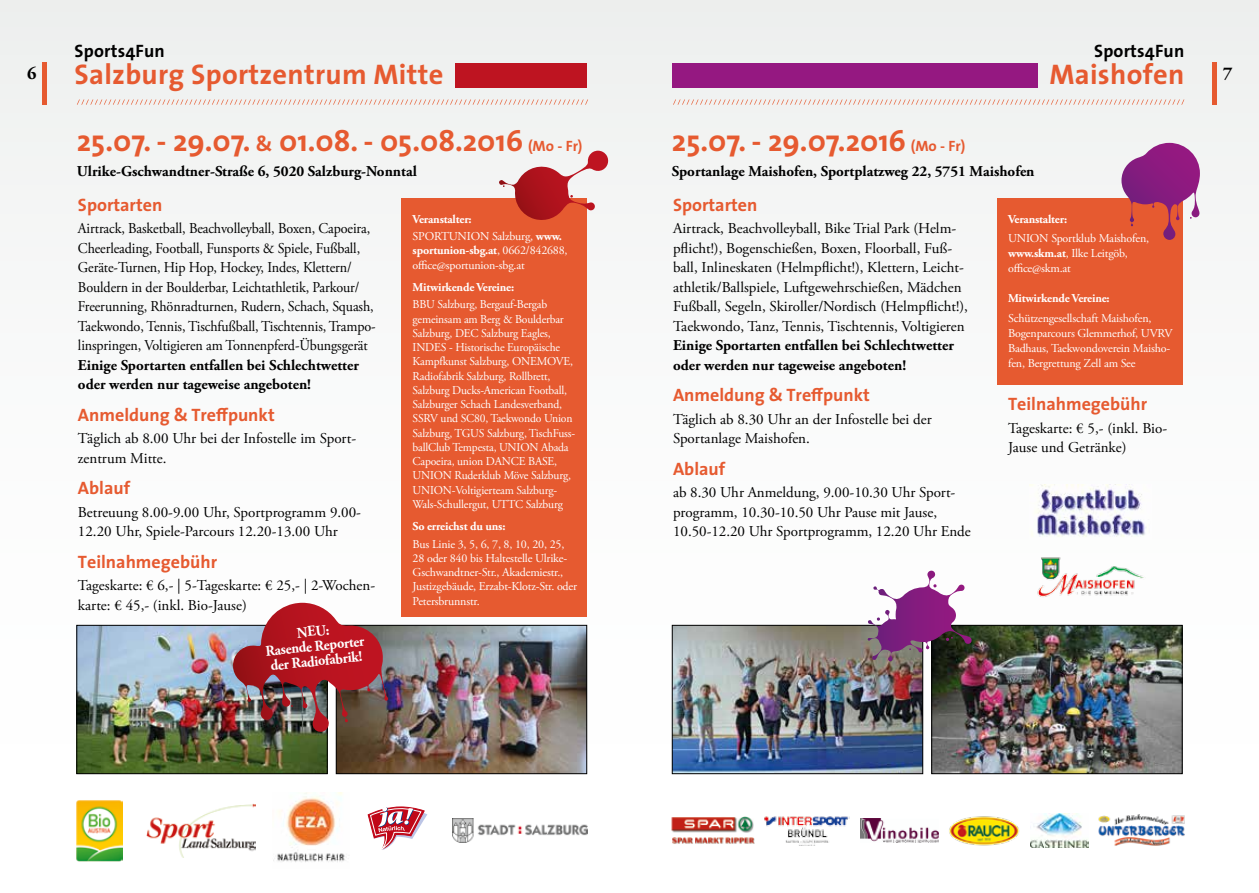
<style>
.page{position:relative;width:1259px;height:893px;background:#f9fafa}
.page>*{position:absolute;margin:0;border:0;box-sizing:border-box;transform-origin:0 0}
.t1{font:30px "The Sans 7 Bold Plain";color:#e65a30}
.t2{font:28.5px "The Sans 7 Bold Plain";letter-spacing:.01em;color:#e65a30}
.t3{font:18px "The Sans 7 Bold Plain";color:#e65a30}
.t4{font:18px "The Sans 7 Bold Plain";letter-spacing:.01em;color:#000}
.t5{font:700 18px "Adobe Garamond Pro";color:#000}
.t6{font:15px/19.5px "Adobe Garamond Pro";color:#000}
.t7{font:15px/19.5px "Adobe Garamond Pro";color:#000;scale:.94 1}
.t8{font:700 15px/19.5px "Adobe Garamond Pro";color:#000}
.t9{font:700 15px/15px "Adobe Garamond Pro";color:#fff;scale:.95 1}
.t10{font:12px/14.2px "Adobe Garamond Pro";letter-spacing:-.015em;color:#fff}
.t11{font:700 12px "Adobe Garamond Pro";letter-spacing:-.015em;color:#fff}
.s1{font-size:21px}
.s2{font-size:15px}
.s3{font-weight:700}
</style>
<div class="page">
<img style="left:674px;top:627px;width:247px;height:145px">
<div style="left:672px;top:625px;width:251px;height:149px;border:1px solid #000"></div>
<img style="left:933px;top:627px;width:247px;height:145px">
<div style="left:931px;top:625px;width:251px;height:149px;border:1px solid #000"></div>
<div style="left:672px;top:63px;width:365px;height:24px;background:#951881"></div>
<div style="left:997px;top:198px;width:185px;height:187px;background:#e65a30"></div>
<hr style="left:1212px;top:62px;width:4px;height:43px;background:#e65a30">
<svg style="left:673px;top:99px;width:511px;height:6px"></svg>
<img style="left:671px;top:816px;width:84px;height:28px">
<img style="left:764px;top:816px;width:86px;height:30px">
<img style="left:1098px;top:814px;width:87px;height:32px">
<img style="left:1030px;top:814px;width:59px;height:33px">
<img style="left:1037px;top:484px;width:108px;height:53px">
<img style="left:1037px;top:557px;width:107px;height:40px">
<div style="left:455px;top:63px;width:132px;height:24px;background:#be1421"></div>
<img style="left:338px;top:627px;width:247px;height:145px">
<div style="left:336px;top:625px;width:251px;height:149px;border:1px solid #000"></div>
<img style="left:79px;top:627px;width:246px;height:145px">
<div style="left:77px;top:625px;width:250px;height:149px;border:1px solid #000"></div>
<div style="left:402px;top:198px;width:185px;height:419px;background:#e65a30"></div>
<hr style="left:43px;top:62px;width:4px;height:43px;background:#e65a30">
<svg style="left:77px;top:99px;width:511px;height:6px"></svg>
<svg style="left:499px;top:151px;width:110px;height:69px"></svg>
<svg style="left:368px;top:807px;width:59px;height:43px"></svg>
<img style="left:146px;top:804px;width:109px;height:53px">
<img style="left:452px;top:818px;width:136px;height:24px">
<img style="left:76px;top:800px;width:47px;height:61px">
<img style="left:277px;top:793px;width:68px;height:69px">
<img style="left:860px;top:818px;width:78px;height:25px">
<img style="left:949px;top:816px;width:70px;height:30px">
<svg style="left:867px;top:574px;width:63px;height:87px"></svg>
<svg style="left:1121px;top:143px;width:79px;height:97px"></svg>
<img style="left:231px;top:604px;width:139px;height:129px">
<p class="t5" style="left:27px;top:63px;width:11px">6</p>
<p class="t4" style="left:75px;top:36px;width:92px">Sports4Fun</p>
<p class="t2" style="left:75px;top:51px;width:370px">Salzburg Sportzentrum Mitte</p>
<p class="t1" style="left:77px;top:115px;width:507px">25.07. - 29.07. <span class="s1">&amp;</span> 01.08. - 05.08.2016 <span class="s2">(Mo - Fr)</span></p>
<p class="t8" style="left:77px;top:162px;width:341px">Ulrike-Gschwandtner-Straße 6, 5020 Salzburg-Nonntal</p>
<p class="t3" style="left:78px;top:189px;width:86px">Sportarten</p>
<p class="t7" style="left:78px;top:219px;width:318px">Airtrack, Basketball, Beachvolleyball, Boxen, Capoeira, Cheerleading, Football, Funsports &amp; Spiele, Fußball, Geräte-Turnen, Hip Hop, Hockey, Indes, Klettern/ Bouldern in der Boulderbar, Leichtathletik, Parkour/ Freerunning, Rhönradturnen, Rudern, Schach, Squash, Taekwondo, Tennis, Tischfußball, Tischtennis, Trampo&shy;linspringen, Voltigieren am Tonnenpferd-Übungsgerät</p>
<p class="t8" style="left:78px;top:355px;width:282px">Einige Sportarten entfallen bei Schlechtwetter oder werden nur tageweise angeboten!</p>
<p class="t3" style="left:78px;top:399px;width:198px">Anmeldung &amp; Treffpunkt</p>
<p class="t6" style="left:78px;top:429px;width:280px">Täglich ab 8.00 Uhr bei der Infostelle im Sport&shy;zentrum Mitte.</p>
<p class="t3" style="left:78px;top:473px;width:54px">Ablauf</p>
<p class="t6" style="left:78px;top:503px;width:285px">Betreuung 8.00-9.00 Uhr, Sportprogramm 9.00-<br>12.20 Uhr, Spiele-Parcours 12.20-13.00 Uhr</p>
<p class="t3" style="left:78px;top:546px;width:141px">Teilnahmegebühr</p>
<p class="t6" style="left:78px;top:576px;width:299px">Tageskarte: € 6,- | 5-Tageskarte: € 25,- | 2-Wochen&shy;karte: € 45,- (inkl. Bio-Jause)</p>
<p class="t9" style="left:296px;top:626px;width:36px;rotate:-6deg">NEU:</p>
<p class="t9" style="left:265px;top:644px;width:106px;rotate:-6deg">Rasende Reporter der Radiofabrik!</p>
<p class="t11" style="left:412px;top:212px;width:61px">Veranstalter:</p>
<p class="t10" style="left:412px;top:230px;width:156px">SPORTUNION Salzburg, <span class="s3">www. sportunion-sbg.at</span>, 0662/842688, office@sportunion-sbg.at</p>
<p class="t11" style="left:412px;top:280px;width:103px">Mitwirkende Vereine:</p>
<p class="t10" style="left:412px;top:298px;width:164px">BBU Salzburg, Bergauf-Bergab gemeinsam am Berg &amp; Boulderbar<br>Salzburg, DEC Salzburg Eagles,<br>INDES - Historische Europäische<br>Kampfkunst Salzburg, ONEMOVE,<br>Radiofabrik Salzburg, Rollbrett,<br>Salzburg Ducks-American Football,<br>Salzburger Schach Landesverband,<br>SSRV und SC80, Taekwondo Union<br>Salzburg, TGUS Salzburg, TischFuss&shy;ballClub Tempesta, UNION Abada<br>Capoeira, union DANCE BASE,<br>UNION Ruderklub Möve Salzburg,<br>UNION-Voltigierteam Salzburg-<br>Wals-Schullergut, UTTC Salzburg</p>
<p class="t11" style="left:412px;top:520px;width:94px">So erreichst du uns:</p>
<p class="t10" style="left:412px;top:537px;width:166px">Bus Linie 3, 5, 6, 7, 8, 10, 20, 25,<br>28 oder 840 bis Haltestelle Ulrike-<br>Gschwandtner-Str., Akademiestr.,<br>Justizgebäude, Erzabt-Klotz-Str. oder<br>Petersbrunnstr.</p>
<p class="t4" style="left:1094px;top:36px;width:92px">Sports4Fun</p>
<p class="t2" style="left:1049px;top:51px;width:136px">Maishofen</p>
<p class="t5" style="left:1223px;top:63px;width:11px">7</p>
<p class="t1" style="left:672px;top:115px;width:295px">25.07. - 29.07.2016 <span class="s2">(Mo - Fr)</span></p>
<p class="t8" style="left:672px;top:162px;width:364px">Sportanlage Maishofen, Sportplatzweg 22, 5751 Maishofen</p>
<p class="t3" style="left:673px;top:189px;width:86px">Sportarten</p>
<p class="t6" style="left:673px;top:219px;width:296px">Airtrack, Beachvolleyball, Bike Trial Park (Helm&shy;pflicht!), Bogenschießen, Boxen, Floorball, Fuß&shy;ball, Inlineskaten (Helmpflicht!), Klettern, Leicht&shy;athletik/Ballspiele, Luftgewehrschießen, Mädchen Fußball, Segeln, Skiroller/Nordisch (Helmpflicht!), Taekwondo, Tanz, Tennis, Tischtennis, Voltigieren</p>
<p class="t8" style="left:673px;top:336px;width:282px">Einige Sportarten entfallen bei Schlechtwetter</p>
<p class="t8" style="left:673px;top:355px;width:235px">oder werden nur tageweise angeboten!</p>
<p class="t3" style="left:673px;top:380px;width:198px">Anmeldung &amp; Treffpunkt</p>
<p class="t6" style="left:673px;top:410px;width:260px">Täglich ab 8.30 Uhr an der Infostelle bei der<br>Sportanlage Maishofen.</p>
<p class="t3" style="left:673px;top:453px;width:54px">Ablauf</p>
<p class="t6" style="left:673px;top:483px;width:299px">ab 8.30 Uhr Anmeldung, 9.00-10.30 Uhr Sport&shy;programm, 10.30-10.50 Uhr Pause mit Jause,<br>10.50-12.20 Uhr Sportprogramm, 12.20 Uhr Ende</p>
<p class="t11" style="left:1008px;top:212px;width:61px">Veranstalter:</p>
<p class="t10" style="left:1008px;top:232px;width:143px;line-height:15px">UNION Sportklub Maishofen, <span class="s3">www.skm.at</span>, Ilke Leitgöb,</p>
<p class="t10" style="left:1008px;top:262px;width:64px">office@skm.at</p>
<p class="t11" style="left:1008px;top:292px;width:103px">Mitwirkende Vereine:</p>
<p class="t10" style="left:1008px;top:311px;width:166px;line-height:15px">Schützengesellschaft Maishofen, Bogenparcours Glemmerhof, UVRV Badhaus, Taekwondoverein Maisho&shy;fen, Bergrettung Zell am See</p>
<p class="t3" style="left:1008px;top:389px;width:141px">Teilnahmegebühr</p>
<p class="t6" style="left:1008px;top:419px;width:161px">Tageskarte: € 5,- (inkl. Bio-<br>Jause und Getränke)</p>
</div>
